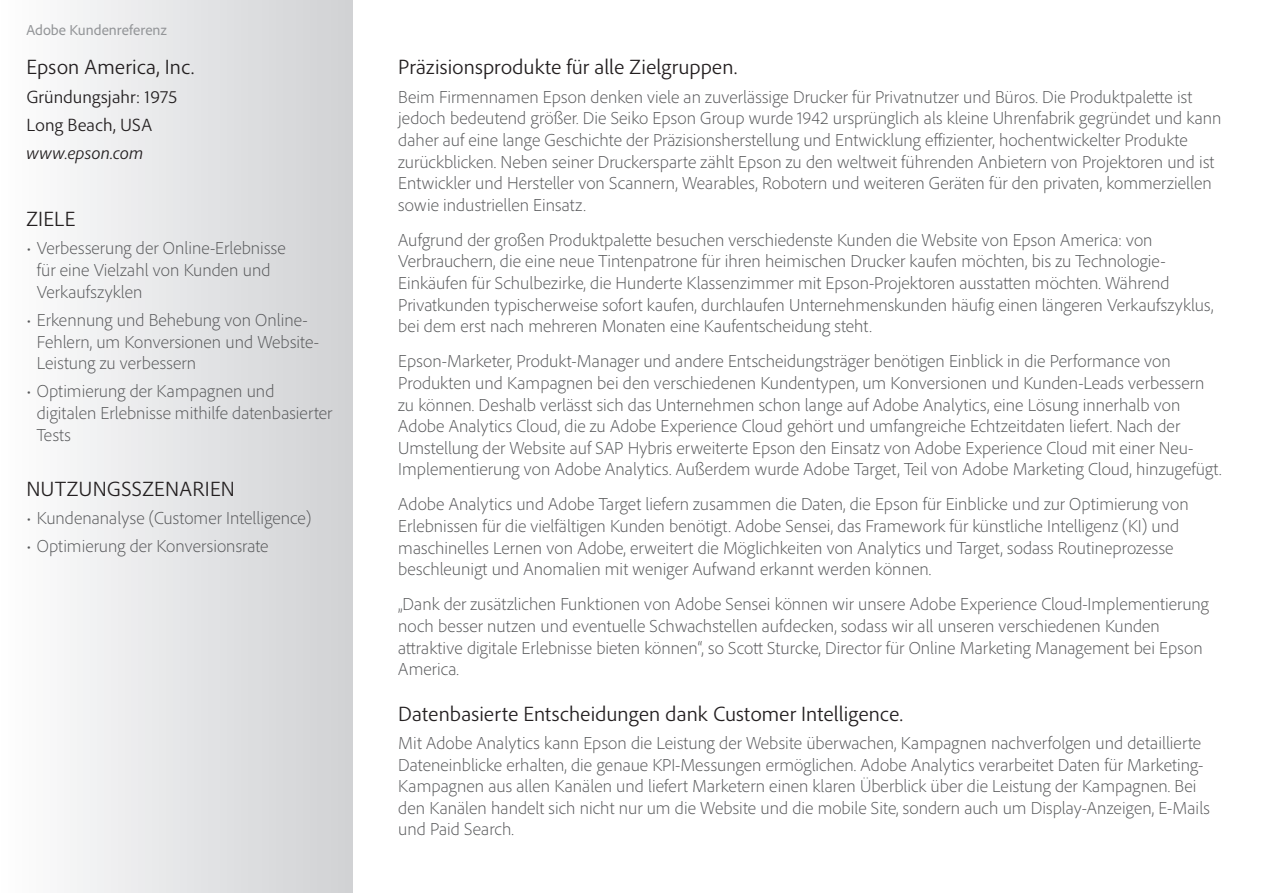
<style>
.page{position:relative;width:1263px;height:893px;background:#fff}
.page>*{position:absolute;margin:0;border:0;box-sizing:border-box;transform-origin:0 0}
.Page__subhead{font:300 21px "Adobe Clean";color:#231f20}
.Sidebar__header{font:300 21px "Adobe Clean";letter-spacing:.01em;color:#231f20}
.Sidebar_p2__Company{font:300 21px "Adobe Clean";color:#231f20}
.Page__bodycopy{font:300 18px/21.6px "Adobe Clean";letter-spacing:.005em;color:#57585a}
.SIdebar_p2__bodycopy{font:300 18px/21.6px "Adobe Clean";color:#57585a}
.Sidebar_p2__Company-2{font:300 18px "Adobe Clean";color:#231f20}
.Sidebar__URL{font:italic 300 18px "Adobe Clean";letter-spacing:-.005em;color:#231f20}
.t1{font:15px "Adobe Clean";color:#939598}
</style>
<div class="page">
<div style="left:0;top:0;width:352px;height:893px;background:linear-gradient(to right,#fefefe,#d0d1d4)"></div>
<p class="t1" style="left:26px;top:20px;width:142px">Adobe Kundenreferenz</p>
<p class="Sidebar_p2__Company" style="left:26px;top:54px;width:170px">Epson America, Inc.</p>
<p class="Sidebar_p2__Company-2" style="left:26px;top:85px;width:153px">Gründungsjahr: 1975</p>
<p class="Sidebar_p2__Company-2" style="left:26px;top:114px;width:128px">Long Beach, USA</p>
<p class="Sidebar__URL" style="left:26px;top:142px;width:119px">www.epson.com</p>
<p class="Sidebar__header" style="left:26px;top:206px;width:51px">ZIELE</p>
<p class="SIdebar_p2__bodycopy" style="left:37px;top:237px;width:250px;text-indent:-10px">• Verbesserung der Online-Erlebnisse für eine Vielzahl von Kunden und<br>Verkaufszyklen</p>
<p class="SIdebar_p2__bodycopy" style="left:37px;top:309px;width:284px;text-indent:-10px">• Erkennung und Behebung von Online-<br>Fehlern, um Konversionen und Website-<br>Leistung zu verbessern</p>
<p class="SIdebar_p2__bodycopy" style="left:37px;top:380px;width:297px;text-indent:-10px">• Optimierung der Kampagnen und digitalen Erlebnisse mithilfe datenbasierter<br>Tests</p>
<p class="Sidebar__header" style="left:26px;top:475px;width:210px">NUTZUNGSSZENARIEN</p>
<p class="SIdebar_p2__bodycopy" style="left:26px;top:507px;width:287px">• Kundenanalyse (Customer Intelligence)</p>
<p class="SIdebar_p2__bodycopy" style="left:26px;top:535px;width:244px">• Optimierung der Konversionsrate</p>
<p class="Page__subhead" style="left:398px;top:54px;width:341px">Präzisionsprodukte für alle Zielgruppen.</p>
<p class="Page__bodycopy" style="left:398px;top:86px;width:825px">Beim Firmennamen Epson denken viele an zuverlässige Drucker für Privatnutzer und Büros. Die Produktpalette ist jedoch bedeutend größer. Die Seiko Epson Group wurde 1942 ursprünglich als kleine Uhrenfabrik gegründet und kann daher auf eine lange Geschichte der Präzisionsherstellung und Entwicklung effizienter, hochentwickelter Produkte zurückblicken. Neben seiner Druckersparte zählt Epson zu den weltweit führenden Anbietern von Projektoren und ist Entwickler und Hersteller von Scannern, Wearables, Robotern und weiteren Geräten für den privaten, kommerziellen sowie industriellen Einsatz.</p>
<p class="Page__bodycopy" style="left:398px;top:229px;width:817px">Aufgrund der großen Produktpalette besuchen verschiedenste Kunden die Website von Epson America: von Verbrauchern, die eine neue Tintenpatrone für ihren heimischen Drucker kaufen möchten, bis zu Technologie-Einkäufen für Schulbezirke, die Hunderte Klassenzimmer mit Epson-Projektoren ausstatten möchten. Während Privatkunden typischerweise sofort kaufen, durchlaufen Unternehmenskunden häufig einen längeren Verkaufszyklus, bei dem erst nach mehreren Monaten eine Kaufentscheidung steht.</p>
<p class="Page__bodycopy" style="left:398px;top:350px;width:825px">Epson-Marketer, Produkt-Manager und andere Entscheidungsträger benötigen Einblick in die Performance von Produkten und Kampagnen bei den verschiedenen Kundentypen, um Konversionen und Kunden-Leads verbessern zu können. Deshalb verlässt sich das Unternehmen schon lange auf Adobe Analytics, eine Lösung innerhalb von Adobe Analytics Cloud, die zu Adobe Experience Cloud gehört und umfangreiche Echtzeitdaten liefert. Nach der Umstellung der Website auf SAP Hybris erweiterte Epson den Einsatz von Adobe Experience Cloud mit einer Neu-Implementierung von Adobe Analytics. Außerdem wurde Adobe Target, Teil von Adobe Marketing Cloud, hinzugefügt.</p>
<p class="Page__bodycopy" style="left:398px;top:493px;width:792px">Adobe Analytics und Adobe Target liefern zusammen die Daten, die Epson für Einblicke und zur Optimierung von Erlebnissen für die vielfältigen Kunden benötigt. Adobe Sensei, das Framework für künstliche Intelligenz (KI) und maschinelles Lernen von Adobe, erweitert die Möglichkeiten von Analytics und Target, sodass Routineprozesse beschleunigt und Anomalien mit weniger Aufwand erkannt werden können.</p>
<p class="Page__bodycopy" style="left:398px;top:593px;width:812px">„Dank der zusätzlichen Funktionen von Adobe Sensei können wir unsere Adobe Experience Cloud-Implementierung noch besser nutzen und eventuelle Schwachstellen aufdecken, sodass wir all unseren verschiedenen Kunden attraktive digitale Erlebnisse bieten können“, so Scott Sturcke, Director für Online Marketing Management bei Epson America.</p>
<p class="Page__subhead" style="left:398px;top:700px;width:506px">Datenbasierte Entscheidungen dank Customer Intelligence.</p>
<p class="Page__bodycopy" style="left:398px;top:732px;width:813px">Mit Adobe Analytics kann Epson die Leistung der Website überwachen, Kampagnen nachverfolgen und detaillierte Dateneinblicke erhalten, die genaue KPI-Messungen ermöglichen. Adobe Analytics verarbeitet Daten für Marketing-Kampagnen aus allen Kanälen und liefert Marketern einen klaren Überblick über die Leistung der Kampagnen. Bei den Kanälen handelt sich nicht nur um die Website und die mobile Site, sondern auch um Display-Anzeigen, E-Mails und Paid Search.</p>
</div>
